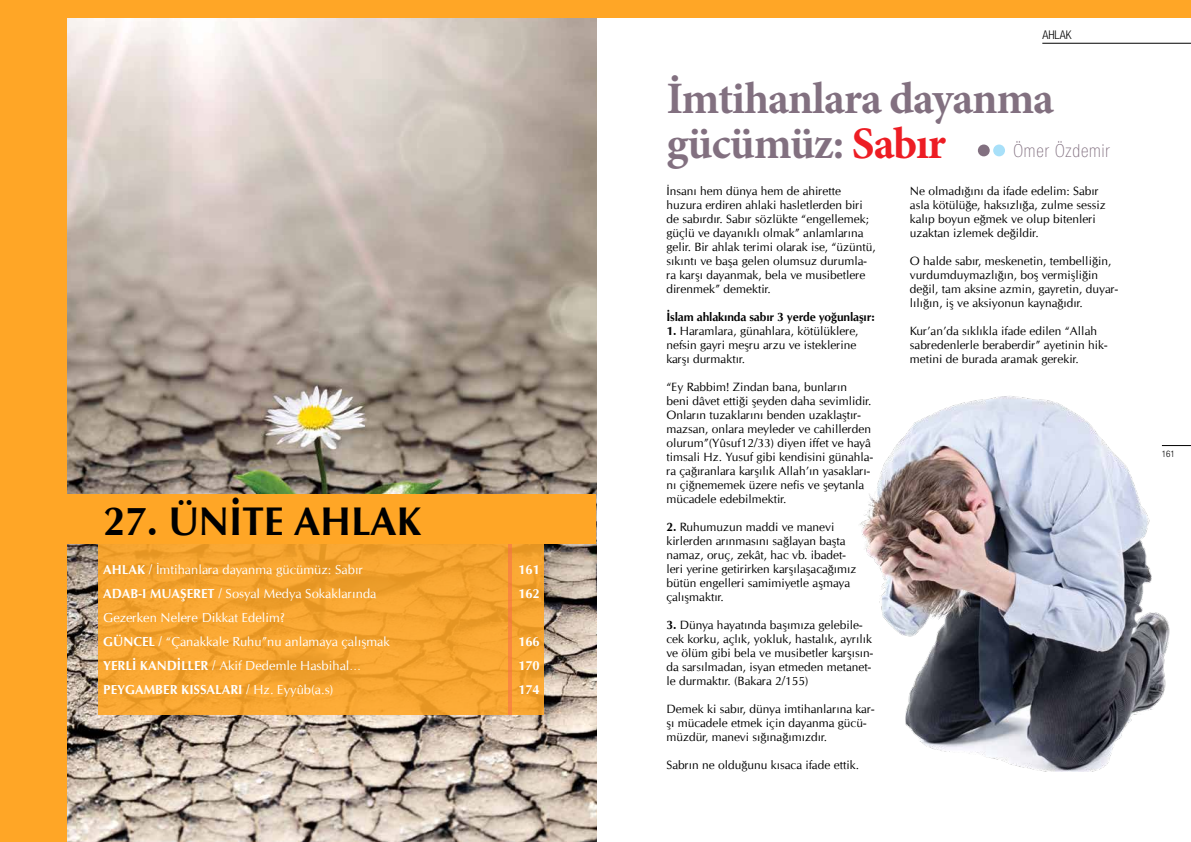
<style>
.page{position:relative;width:1191px;height:842px;background:#fff}
.page>*{position:absolute;margin:0;border:0;box-sizing:border-box;transform-origin:0 0}
.t1{font:700 45px/45px "Minion Pro";letter-spacing:-.025em;color:#827080}
.t2{font:700 40px "CG Omega";letter-spacing:-.01em;color:#000}
.t3{font:100 condensed 18px "Helvetica Neue LT Pro";letter-spacing:.05em;color:#827080}
.t4{font:13px/24px "Cg Omega";color:#fff}
.t5{font:700 13px/24px "CG Omega";color:#fff}
.t6{font:12px/14px "Cg Omega";color:#000}
.t7{font:700 12px "CG Omega";letter-spacing:-.01em;color:#000}
.t8{font:300 condensed 12px "Helvetica Neue LT Pro";color:#000}
.t9{font:300 condensed 9px "Helvetica Neue LT Pro";color:#000}
.s1{font-family:"CG Omega";font-weight:700}
.s2{font-family:"Cg Omega";font-weight:400}
.s3{color:#ed1d24}
</style>
<div class="page">
<hr style="left:1042px;top:43px;width:149px;height:1px;background:#000">
<img style="left:859px;top:396px;width:319px;height:375px">
<img style="left:66px;top:18px;width:530px;height:824px">
<div style="left:57px;top:495px;width:539px;height:49px;background:#ffa626"></div>
<div style="left:0;top:0;width:66px;height:842px;background:#ffa626"></div>
<svg style="left:98px;top:544px;width:446px;height:170px;background:#f4a32f"></svg>
<hr style="left:508px;top:544px;width:3px;height:170px;background:#f7704a">
<div style="left:0;top:0;width:1191px;height:18px;background:#ffa626"></div>
<div style="left:978px;top:145px;width:11px;height:11px;background:#827080;border-radius:50%"></div>
<div style="left:993px;top:145px;width:12px;height:11px;background:#a8e0f9;border-radius:50%"></div>
<hr style="left:1161px;top:445px;width:30px;height:1px;background:#000">
<h2 class="t2" style="left:103px;top:496px;width:320px">27. ÜNİTE AHLAK</h2>
<p class="t4" style="left:103px;top:557px;width:288px"><span class="s1">AHLAK /</span> İmtihanlara dayanma gücümüz: Sabır <span class="s1">ADAB-I MUAŞERET /</span> Sosyal Medya Sokaklarında Gezerken Nelere Dikkat Edelim?<br><span class="s1">GÜNCEL /</span> “Çanakkale Ruhu”nu anlamaya çalışmak <span class="s1">YERLİ KANDİLLER /</span> Akif Dedemle Hasbihal…</p>
<p class="t5" style="left:103px;top:677px;width:231px">PEYGAMBER KISSALARI / <span class="s2">Hz. Eyyûb(a.s)</span></p>
<p class="t5" style="left:518px;top:557px;width:23px">161<br>162</p>
<p class="t5" style="left:518px;top:629px;width:23px;text-align:justify">166<br>170<br>174</p>
<p class="t8" style="left:1042px;top:28px;width:31px">AHLAK</p>
<h1 class="t1" style="left:666px;top:76px;width:389px">İmtihanlara dayanma gücümüz: <span class="s3">Sabır</span></h1>
<p class="t6" style="left:666px;top:184px;width:211px">İnsanı hem dünya hem de ahirette huzura erdiren ahlaki hasletlerden biri de sabırdır. Sabır sözlükte “engellemek; güçlü ve dayanıklı olmak” anlamlarına gelir. Bir ahlak terimi olarak ise, “üzüntü, sıkıntı ve başa gelen olumsuz durumla&shy;ra karşı dayanmak, bela ve musibetlere direnmek” demektir.</p>
<p class="t7" style="left:666px;top:310px;width:210px">İslam ahlakında sabır 3 yerde yoğunlaşır:</p>
<p class="t6" style="left:666px;top:324px;width:193px"><span class="s1">1.</span> Haramlara, günahlara, kötülüklere, nefsin gayri meşru arzu ve isteklerine karşı durmaktır.</p>
<p class="t6" style="left:666px;top:380px;width:208px">“Ey Rabbim! Zindan bana, bunların<br>beni dâvet ettiği şeyden daha sevimlidir.<br>Onların tuzaklarını benden uzaklaştır&shy;mazsan, onlara meyleder ve cahillerden olurum”(Yûsuf12/33) diyen iffet ve hayâ timsali Hz. Yusuf gibi kendisini günahla&shy;ra çağıranlara karşılık Allah’ın yasakları&shy;nı çiğnememek üzere nefis ve şeytanla mücadele edebilmektir.</p>
<p class="t6" style="left:666px;top:520px;width:192px"><span class="s1">2.</span> Ruhumuzun maddi ve manevi kirlerden arınmasını sağlayan başta namaz, oruç, zekât, hac vb. ibadet&shy;leri yerine getirirken karşılaşacağımız bütün engelleri samimiyetle aşmaya çalışmaktır.</p>
<p class="t6" style="left:666px;top:618px;width:208px"><span class="s1">3.</span> Dünya hayatında başımıza gelebile&shy;cek korku, açlık, yokluk, hastalık, ayrılık ve ölüm gibi bela ve musibetler karşısın&shy;da sarsılmadan, isyan etmeden metanet&shy;le durmaktır. (Bakara 2/155)</p>
<p class="t6" style="left:666px;top:702px;width:209px">Demek ki sabır, dünya imtihanlarına kar&shy;şı mücadele etmek için dayanma gücü&shy;müzdür, manevi sığınağımızdır.</p>
<p class="t6" style="left:666px;top:758px;width:194px">Sabrın ne olduğunu kısaca ifade ettik.</p>
<h3 class="t3" style="left:1013px;top:141px;width:98px">Ömer Özdemir</h3>
<p class="t6" style="left:910px;top:184px;width:197px">Ne olmadığını da ifade edelim: Sabır asla kötülüğe, haksızlığa, zulme sessiz kalıp boyun eğmek ve olup bitenleri uzaktan izlemek değildir.</p>
<p class="t6" style="left:910px;top:254px;width:210px">O halde sabır, meskenetin, tembelliğin, vurdumduymazlığın, boş vermişliğin değil, tam aksine azmin, gayretin, duyar&shy;lılığın, iş ve aksiyonun kaynağıdır.</p>
<p class="t6" style="left:910px;top:324px;width:199px">Kur’an’da sıklıkla ifade edilen “Allah sabredenlerle beraberdir” ayetinin hik&shy;metini de burada aramak gerekir.</p>
<p class="t9" style="left:1161px;top:448px;width:14px">161</p>
</div>
